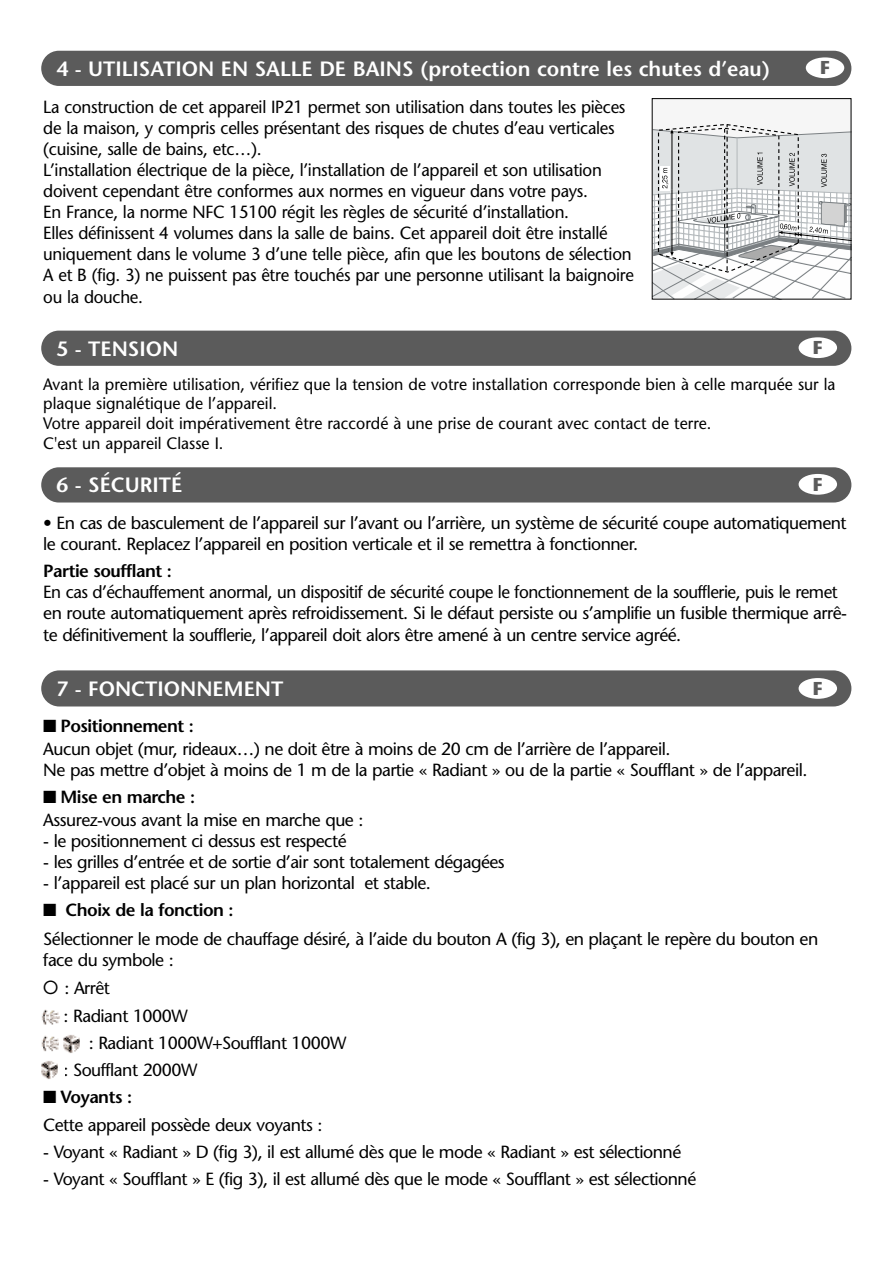
<style>
.page{position:relative;width:893px;height:1263px;background:#fff}
.page>*{position:absolute;margin:0;border:0;box-sizing:border-box;transform-origin:0 0}
.t1{font:600 20.7px "Stone Sans";color:#fff}
.t2{font:700 18.6px "Stone Sans";color:#5b5b5b}
.t3{font:17.55px/28.7px "Stone Sans";letter-spacing:-.03em;color:#000}
.t4{font:17.55px/21.1px "Stone Sans";letter-spacing:-.03em;color:#000;scale:.96 1}
.t5{font:600 17.55px "Stone Sans";letter-spacing:-.03em;color:#000}
.t6{font:16.5px/19.8px "Stone Sans";color:#000;scale:.96 1}
.s1{font-weight:600}
.s2{font-family:"Futura"}
</style>
<div class="page">
<div style="left:41px;top:331px;width:810px;height:35px;background:#5b5b5b;border-radius:18px"></div>
<div style="left:798px;top:337px;width:39px;height:21px;background:#fff;border-radius:50%"></div>
<div style="left:41px;top:467px;width:810px;height:36px;background:#5b5b5b;border-radius:18px"></div>
<div style="left:798px;top:474px;width:39px;height:21px;background:#fff;border-radius:50%"></div>
<div style="left:41px;top:670px;width:810px;height:37px;background:#5b5b5b;border-radius:18px"></div>
<div style="left:798px;top:678px;width:39px;height:21px;background:#fff;border-radius:50%"></div>
<div style="left:41px;top:51px;width:810px;height:35px;background:#5b5b5b;border-radius:18px"></div>
<div style="left:805px;top:57px;width:39px;height:21px;background:#fff;border-radius:50%"></div>
<svg style="left:653px;top:99px;width:199px;height:200px"></svg>
<img style="left:41px;top:1009px;width:19px;height:16px">
<img style="left:41px;top:1035px;width:18px;height:17px">
<img style="left:63px;top:1035px;width:17px;height:18px">
<img style="left:41px;top:1061px;width:17px;height:18px">
<p class="t1" style="left:56px;top:60px;width:715px">4 - UTILISATION EN SALLE DE BAINS (protection contre les chutes d’eau)</p>
<p class="t2" style="left:820px;top:61px;width:11px">F</p>
<p class="t4" style="left:43px;top:98px;width:617px">La construction de cet appareil IP21 permet son utilisation dans toutes les pièces de la maison, y compris celles présentant des risques de chutes d’eau verticales (cuisine, salle de bains, etc…).<br>L’installation électrique de la pièce, l’installation de l’appareil et son utilisation doivent cependant être conformes aux normes en vigueur dans votre pays.<br>En France, la norme NFC 15100 régit les règles de sécurité d’installation.<br>Elles définissent 4 volumes dans la salle de bains. Cet appareil doit être installé uniquement dans le volume 3 d’une telle pièce, afin que les boutons de sélection A et B (fig. 3) ne puissent pas être touchés par une personne utilisant la baignoire ou la douche.</p>
<p class="t1" style="left:56px;top:340px;width:123px">5 - TENSION</p>
<p class="t2" style="left:812px;top:340px;width:11px">F</p>
<p class="t6" style="left:43px;top:376px;width:826px">Avant la première utilisation, vérifiez que la tension de votre installation corresponde bien à celle marquée sur la plaque signalétique de l’appareil.<br>Votre appareil doit impérativement être raccordé à une prise de courant avec contact de terre.<br>C'est un appareil Classe I.</p>
<p class="t1" style="left:56px;top:477px;width:127px">6 - SÉCURITÉ</p>
<p class="t2" style="left:812px;top:477px;width:11px">F</p>
<p class="t3" style="left:43px;top:514px;width:804px;line-height:21.1px">• En cas de basculement de l’appareil sur l’avant ou l’arrière, un système de sécurité coupe automatiquement le courant. Replacez l’appareil en position verticale et il se remettra à fonctionner.</p>
<p class="t5" style="left:43px;top:564px;width:130px">Partie soufflant :</p>
<p class="t3" style="left:43px;top:583px;width:805px;line-height:21.1px">En cas d’échauffement anormal, un dispositif de sécurité coupe le fonctionnement de la soufflerie, puis le remet en route automatiquement après refroidissement. Si le défaut persiste ou s’amplifie un fusible thermique arrê&shy;te définitivement la soufflerie, l’appareil doit alors être amené à un centre service agréé.</p>
<p class="t1" style="left:56px;top:680px;width:228px">7 - FONCTIONNEMENT</p>
<p class="t2" style="left:812px;top:681px;width:11px">F</p>
<p class="t3" style="left:43px;top:717px;width:628px;line-height:22.6px">■ <span class="s1">Positionnement :<br></span>Aucun objet (mur, rideaux…) ne doit être à moins de 20 cm de l’arrière de l’appareil.</p>
<p class="t3" style="left:43px;top:758px;width:765px">Ne pas mettre d’objet à moins de 1 m de la partie « Radiant » ou de la partie « Soufflant » de l’appareil.</p>
<p class="t3" style="left:43px;top:788px;width:322px;line-height:22.6px">■ <span class="s1">Mise en marche :<br></span>Assurez-vous avant la mise en marche que :</p>
<p class="t3" style="left:43px;top:828px;width:305px">- le positionnement ci dessus est respecté</p>
<p class="t3" style="left:43px;top:849px;width:463px">- les grilles d’entrée et de sortie d’air sont totalement dégagées</p>
<p class="t3" style="left:43px;top:871px;width:389px">- l’appareil est placé sur un plan horizontal et stable.</p>
<p class="t3" style="left:43px;top:898px;width:776px">■ <span class="s1">Choix de la fonction :<br></span>Sélectionner le mode de chauffage désiré, à l’aide du bouton A (fig 3), en plaçant le repère du bouton en</p>
<p class="t3" style="left:43px;top:947px;width:132px">face du symbole :<br><span class="s2">O</span> : Arrêt</p>
<p class="t3" style="left:63px;top:1003px;width:126px">: Radiant 1000W</p>
<p class="t3" style="left:89px;top:1030px;width:259px">: Radiant 1000W+Soufflant 1000W</p>
<p class="t3" style="left:63px;top:1057px;width:135px">: Soufflant 2000W</p>
<p class="t3" style="left:43px;top:1084px;width:281px">■ <span class="s1">Voyants :<br></span>Cette appareil possède deux voyants :</p>
<p class="t3" style="left:43px;top:1140px;width:639px">- Voyant « Radiant » D (fig 3), il est allumé dès que le mode « Radiant » est sélectionné</p>
<p class="t3" style="left:43px;top:1167px;width:654px">- Voyant « Soufflant » E (fig 3), il est allumé dès que le mode « Soufflant » est sélectionné</p>
</div>
